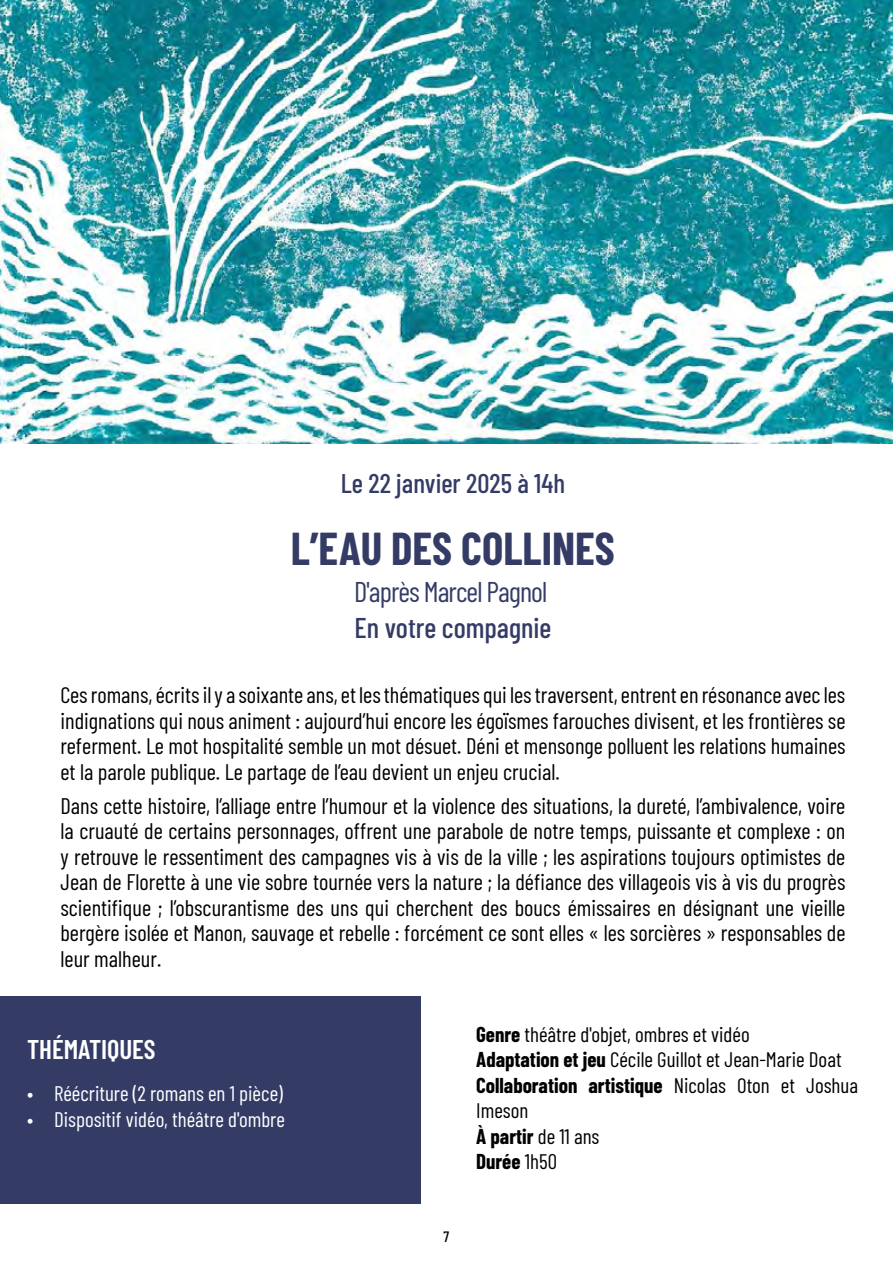
<style>
.page{position:relative;width:893px;height:1263px;background:#fff}
.page>*{position:absolute;margin:0;border:0;box-sizing:border-box;transform-origin:0 0}
.t1{font:700 45px "Barlow Condensed";color:#343c66}
.t2{font:28.5px "Barlow Condensed";letter-spacing:-.03em;color:#343c66}
.t3{font:500 28.5px "Barlow Condensed";color:#343c66}
.t4{font:500 27px "Barlow Condensed";color:#343c66}
.t5{font:600 27px "Barlow Condensed";color:#fff}
.t6{font:22.5px/25.5px "Barlow Condensed";color:#000;text-align:justify}
.t7{font:21px/25.5px "Barlow Condensed";color:#000}
.t8{font:21px "Barlow Condensed";color:#fff}
.t9{font:500 15px "Barlow Condensed";color:#000}
.s1{font-weight:700}
.s2{font-weight:700;color:#020203}
.s3{color:#020203}
</style>
<div class="page">
<div style="left:0;top:996px;width:421px;height:207px;background:#343c66"></div>
<img style="left:0;top:0;width:893px;height:443px">
<p class="t4" style="left:341px;top:464px;width:226px">Le 22 janvier 2025 à 14h</p>
<h1 class="t1" style="left:291px;top:516px;width:325px">L’EAU DES COLLINES</h1>
<p class="t2" style="left:354px;top:571px;width:195px">D'après Marcel Pagnol</p>
<p class="t3" style="left:355px;top:607px;width:198px">En votre compagnie</p>
<p class="t6" style="left:60px;top:681px;width:787px">Ces romans, écrits il y a soixante ans, et les thématiques qui les traversent, entrent en résonance avec les indignations qui nous animent : aujourd’hui encore les égoïsmes farouches divisent, et les frontières se referment. Le mot hospitalité semble un mot désuet. Déni et mensonge polluent les relations humaines et la parole publique. Le partage de l’eau devient un enjeu crucial.</p>
<p class="t6" style="left:60px;top:791px;width:787px">Dans cette histoire, l’alliage entre l’humour et la violence des situations, la dureté, l’ambivalence, voire la cruauté de certains personnages, offrent une parabole de notre temps, puissante et complexe : on y retrouve le ressentiment des campagnes vis à vis de la ville ; les aspirations toujours optimistes de Jean de Florette à une vie sobre tournée vers la nature ; la défiance des villageois vis à vis du progrès scientifique ; l’obscurantisme des uns qui cherchent des boucs émissaires en désignant une vieille bergère isolée et Manon, sauvage et rebelle : forcément ce sont elles « les sorcières » responsables de leur malheur.</p>
<p class="t5" style="left:27px;top:1030px;width:130px">THÉMATIQUES</p>
<p class="t8" style="left:27px;top:1079px;width:257px">• Réécriture (2 romans en 1 pièce)</p>
<p class="t8" style="left:27px;top:1104px;width:259px">• Dispositif vidéo, théâtre d'ombre</p>
<p class="t9" style="left:444px;top:1226px;width:7px">7</p>
<p class="t7" style="left:476px;top:1020px;width:383px"><span class="s1">Genre</span> théâtre d'objet, ombres et vidéo<br><span class="s1">Adaptation et jeu</span> Cécile Guillot et Jean-Marie Doat<br><span class="s1">Collaboration artistique</span> Nicolas Oton et Joshua<br>Imeson<br><span class="s2">À partir</span> <span class="s3">de 11 ans<br></span><span class="s1">Durée</span> 1h50</p>
</div>
